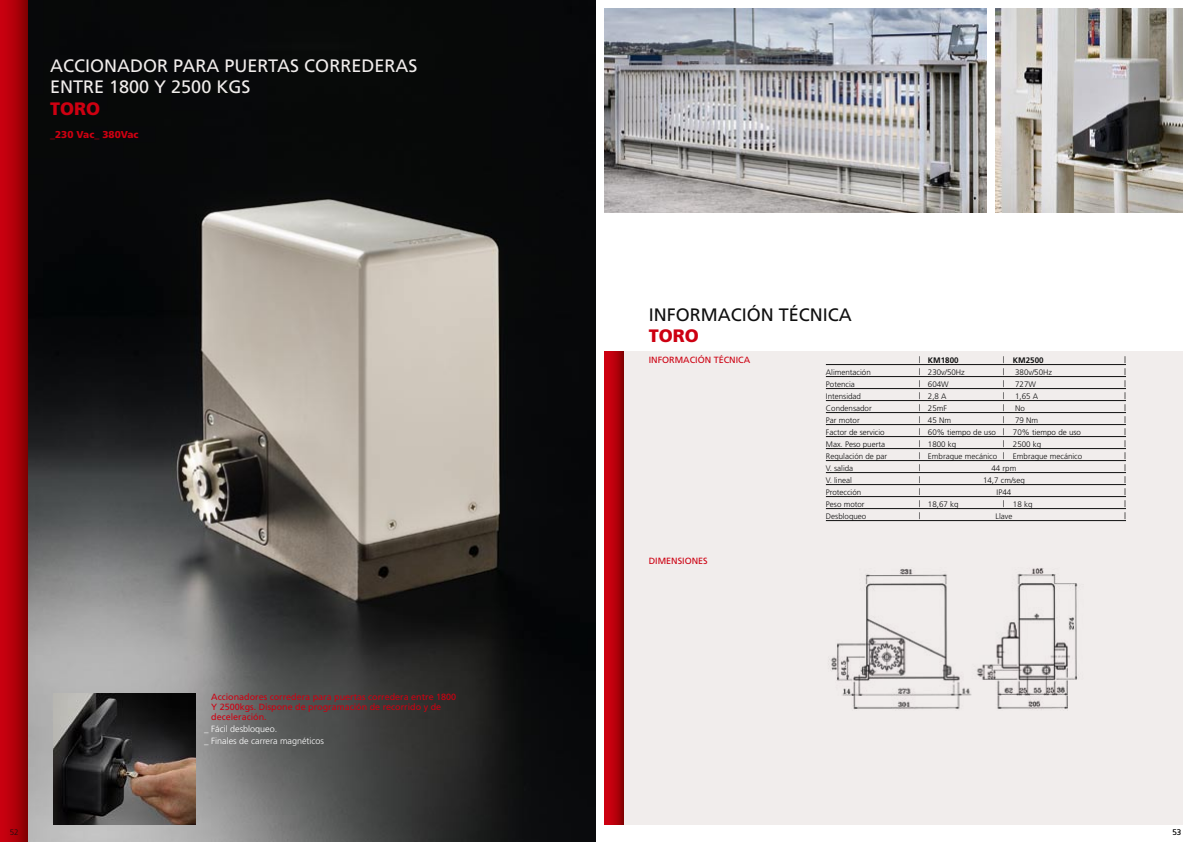
<style>
.page{position:relative;width:1191px;height:842px;background:#fff}
.page>*{position:absolute;margin:0;border:0;box-sizing:border-box;transform-origin:0 0}
.t1{font:18px/21.6px "Frutiger";color:#f1edec}
.t2{font:18px "Frutiger";color:#0f0f0f}
.t3{font:900 18px "Frutiger";color:#cd0011}
.t4{font:900 10px "Frutiger";color:#cd0011}
.t5{font:9px/10px "Frutiger";color:#cd0011}
.t6{font:300 9px/12px "Frutiger";color:#fff}
.t7{font:300 9px "Frutiger";color:#0f0f0f}
.t8{font:300 8px "Frutiger";color:#0f0f0f}
.t9{font:700 8px "Frutiger";color:#0f0f0f}
.s1{font-weight:300;font-size:9px}
.s2{font-size:9px}
</style>
<div class="page">
<div style="left:0;top:0;width:28px;height:842px;background:linear-gradient(to right,#d40011,#8a0003)"></div>
<div style="left:604px;top:351px;width:578px;height:474px;background:#f1edec"></div>
<div style="left:604px;top:351px;width:20px;height:474px;background:linear-gradient(to right,#df0014,#920004)"></div>
<img style="left:28px;top:0;width:567px;height:842px">
<img style="left:53px;top:693px;width:142px;height:132px">
<hr style="left:826px;top:364px;width:298px;height:1px;background:#0f0f0f">
<hr style="left:826px;top:376px;width:300px;height:1px;background:#0f0f0f">
<hr style="left:826px;top:388px;width:300px;height:1px;background:#0f0f0f">
<hr style="left:826px;top:400px;width:300px;height:1px;background:#0f0f0f">
<hr style="left:826px;top:412px;width:300px;height:1px;background:#0f0f0f">
<hr style="left:826px;top:424px;width:300px;height:1px;background:#0f0f0f">
<hr style="left:826px;top:436px;width:300px;height:1px;background:#0f0f0f">
<hr style="left:826px;top:448px;width:300px;height:1px;background:#0f0f0f">
<hr style="left:826px;top:460px;width:300px;height:1px;background:#0f0f0f">
<hr style="left:826px;top:472px;width:300px;height:1px;background:#0f0f0f">
<hr style="left:826px;top:484px;width:300px;height:1px;background:#0f0f0f">
<hr style="left:826px;top:496px;width:300px;height:1px;background:#0f0f0f">
<hr style="left:826px;top:508px;width:300px;height:1px;background:#0f0f0f">
<hr style="left:826px;top:520px;width:300px;height:1px;background:#0f0f0f">
<img style="left:604px;top:9px;width:382px;height:203px">
<img style="left:995px;top:9px;width:187px;height:203px">
<img style="left:829px;top:568px;width:249px;height:142px">
<h1 class="t1" style="left:50px;top:54px;width:369px">ACCIONADOR PARA PUERTAS CORREDERAS<br>ENTRE 1800 Y 2500 KGS</h1>
<h1 class="t3" style="left:50px;top:98px;width:52px">TORO</h1>
<p class="t4" style="left:50px;top:129px;width:90px">_230 Vac_ 380Vac</p>
<p class="t5" style="left:211px;top:692px;width:247px">Accionadores corredera para puertas corredera entre 1800<br>Y 2500kgs. Dispone de programación de recorrido y de deceleración.</p>
<p class="t6" style="left:204px;top:723px;width:121px">_ Fácil desbloqueo.<br>_ Finales de carrera magnéticos</p>
<h1 class="t2" style="left:648px;top:304px;width:205px">INFORMACIÓN TÉCNICA</h1>
<h1 class="t3" style="left:648px;top:325px;width:52px">TORO</h1>
<p class="t5" style="left:648px;top:354px;width:103px">INFORMACIÓN TÉCNICA</p>
<p class="t9" style="left:919px;top:355px;width:41px"><span class="s1">|</span> KM1800</p>
<p class="t9" style="left:1003px;top:355px;width:42px"><span class="s1">|</span> KM2500</p>
<p class="t7" style="left:1124px;top:354px;width:3px">|</p>
<p class="t8" style="left:826px;top:367px;width:46px">Alimentación</p>
<p class="t8" style="left:919px;top:367px;width:47px"><span class="s2">|</span> 230v/50Hz</p>
<p class="t8" style="left:1003px;top:367px;width:51px"><span class="s2">|</span> 380v/50Hz</p>
<p class="t7" style="left:1124px;top:366px;width:3px">|</p>
<p class="t8" style="left:826px;top:379px;width:30px">Potencia</p>
<p class="t8" style="left:919px;top:379px;width:31px"><span class="s2">|</span> 604W</p>
<p class="t8" style="left:1003px;top:379px;width:35px"><span class="s2">|</span> 727W</p>
<p class="t7" style="left:1124px;top:378px;width:3px">|</p>
<p class="t8" style="left:826px;top:391px;width:37px">Intensidad</p>
<p class="t8" style="left:919px;top:391px;width:29px"><span class="s2">|</span> 2,8 A</p>
<p class="t8" style="left:1003px;top:391px;width:37px"><span class="s2">|</span> 1,65 A</p>
<p class="t7" style="left:1124px;top:390px;width:3px">|</p>
<p class="t8" style="left:826px;top:403px;width:47px">Condensador</p>
<p class="t8" style="left:919px;top:403px;width:30px"><span class="s2">|</span> 25mF</p>
<p class="t8" style="left:1003px;top:403px;width:24px"><span class="s2">|</span> No</p>
<p class="t7" style="left:1124px;top:402px;width:3px">|</p>
<p class="t8" style="left:826px;top:415px;width:35px">Par motor</p>
<p class="t8" style="left:919px;top:415px;width:34px"><span class="s2">|</span> 45 Nm</p>
<p class="t8" style="left:1003px;top:415px;width:37px"><span class="s2">|</span> 79 Nm</p>
<p class="t7" style="left:1124px;top:414px;width:3px">|</p>
<p class="t8" style="left:826px;top:427px;width:60px">Factor de servicio</p>
<p class="t8" style="left:919px;top:427px;width:164px"><span class="s2">|</span> 60% tiempo de uso <span class="s2">|</span> 70% tiempo de uso</p>
<p class="t7" style="left:1124px;top:426px;width:3px">|</p>
<p class="t8" style="left:826px;top:439px;width:61px">Max. Peso puerta</p>
<p class="t8" style="left:919px;top:439px;width:39px"><span class="s2">|</span> 1800 kg</p>
<p class="t8" style="left:1003px;top:439px;width:40px"><span class="s2">|</span> 2500 kg</p>
<p class="t7" style="left:1124px;top:438px;width:3px">|</p>
<p class="t8" style="left:826px;top:451px;width:63px">Regulación de par</p>
<p class="t8" style="left:919px;top:451px;width:165px"><span class="s2">|</span> Embrague mecánico <span class="s2">|</span> Embrague mecánico</p>
<p class="t7" style="left:1124px;top:450px;width:3px">|</p>
<p class="t8" style="left:826px;top:463px;width:29px">V. salida</p>
<p class="t7" style="left:919px;top:462px;width:3px">|</p>
<p class="t8" style="left:991px;top:463px;width:26px">44 rpm</p>
<p class="t7" style="left:1124px;top:462px;width:3px">|</p>
<p class="t8" style="left:826px;top:475px;width:28px">V. lineal</p>
<p class="t7" style="left:919px;top:474px;width:3px">|</p>
<p class="t8" style="left:983px;top:475px;width:43px">14,7 cm/seg</p>
<p class="t7" style="left:1124px;top:474px;width:3px">|</p>
<p class="t8" style="left:826px;top:487px;width:37px">Protección</p>
<p class="t7" style="left:919px;top:486px;width:3px">|</p>
<p class="t8" style="left:996px;top:487px;width:16px">IP44</p>
<p class="t7" style="left:1124px;top:486px;width:3px">|</p>
<p class="t8" style="left:826px;top:499px;width:40px">Peso motor</p>
<p class="t8" style="left:919px;top:499px;width:41px"><span class="s2">|</span> 18,67 kg</p>
<p class="t8" style="left:1003px;top:499px;width:31px"><span class="s2">|</span> 18 kg</p>
<p class="t7" style="left:1124px;top:498px;width:3px">|</p>
<p class="t8" style="left:826px;top:511px;width:42px">Desbloqueo</p>
<p class="t7" style="left:919px;top:510px;width:3px">|</p>
<p class="t8" style="left:995px;top:511px;width:18px">Llave</p>
<p class="t7" style="left:1124px;top:510px;width:3px">|</p>
<p class="t5" style="left:648px;top:556px;width:61px">DIMENSIONES</p>
<p class="t8" style="left:10px;top:827px;width:10px">52</p>
<p class="t8" style="left:1172px;top:827px;width:10px">53</p>
</div>
